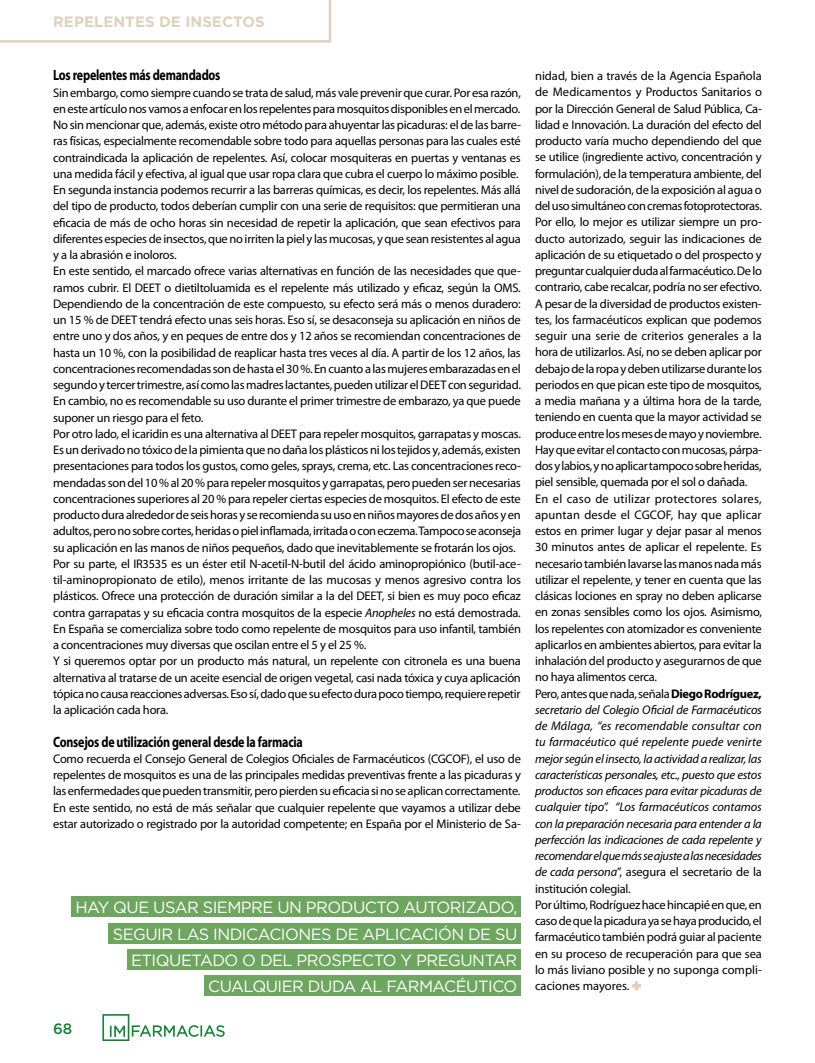
<style>
.page{position:relative;width:815px;height:1063px;background:#fff}
.page>*{position:absolute;margin:0;border:0;box-sizing:border-box;transform-origin:0 0}
.t1{font:16.25px/26.2px "Gotham";letter-spacing:-.03em;color:#fff;text-align:right}
.t2{font:700 15px "Myriad Pro";letter-spacing:-.02em;color:#000;scale:.8 1}
.t3{font:700 15px "Gotham";color:#dfd1be}
.t4{font:500 15px "Gotham";color:#178236}
.t5{font:12.5px/16.2px "Myriad Pro";letter-spacing:-.02em;color:#000}
.s1{font-style:italic}
.s2{font-weight:700}
</style>
<div class="page">
<svg style="left:102px;top:1014px;width:123px;height:27px"></svg>
<svg style="left:0;top:0;width:331px;height:43px"></svg>
<svg style="left:632px;top:981px;width:9px;height:9px"></svg>
<div style="left:71px;top:897px;width:450px;height:20px;background:#6ea55f"></div>
<div style="left:109px;top:923px;width:412px;height:20px;background:#6ea55f"></div>
<div style="left:127px;top:949px;width:394px;height:20px;background:#6ea55f"></div>
<div style="left:204px;top:976px;width:317px;height:20px;background:#6ea55f"></div>
<p class="t3" style="left:53px;top:13px;width:213px">REPELENTES DE INSECTOS</p>
<p class="t2" style="left:53px;top:66px;width:211px">Los repelentes más demandados</p>
<p class="t5" style="left:53px;top:84px;width:470px">Sin embargo, como siempre cuando se trata de salud, más vale prevenir que curar. Por esa razón, en este artículo nos vamos a enfocar en los repelentes para mosquitos disponibles en el mercado.<br>No sin mencionar que, además, existe otro método para ahuyentar las picaduras: el de las barre&shy;ras físicas, especialmente recomendable sobre todo para aquellas personas para las cuales esté contraindicada la aplicación de repelentes. Así, colocar mosquiteras en puertas y ventanas es una medida fácil y efectiva, al igual que usar ropa clara que cubra el cuerpo lo máximo posible.<br>En segunda instancia podemos recurrir a las barreras químicas, es decir, los repelentes. Más allá del tipo de producto, todos deberían cumplir con una serie de requisitos: que permitieran una eficacia de más de ocho horas sin necesidad de repetir la aplicación, que sean efectivos para diferentes especies de insectos, que no irriten la piel y las mucosas, y que sean resistentes al agua y a la abrasión e inoloros.<br>En este sentido, el marcado ofrece varias alternativas en función de las necesidades que que&shy;ramos cubrir. El DEET o dietiltoluamida es el repelente más utilizado y eficaz, según la OMS.<br>Dependiendo de la concentración de este compuesto, su efecto será más o menos duradero: un 15 % de DEET tendrá efecto unas seis horas. Eso sí, se desaconseja su aplicación en niños de entre uno y dos años, y en peques de entre dos y 12 años se recomiendan concentraciones de hasta un 10 %, con la posibilidad de reaplicar hasta tres veces al día. A partir de los 12 años, las concentraciones recomendadas son de hasta el 30 %. En cuanto a las mujeres embarazadas en el segundo y tercer trimestre, así como las madres lactantes, pueden utilizar el DEET con seguridad.<br>En cambio, no es recomendable su uso durante el primer trimestre de embarazo, ya que puede suponer un riesgo para el feto.<br>Por otro lado, el icaridin es una alternativa al DEET para repeler mosquitos, garrapatas y moscas.<br>Es un derivado no tóxico de la pimienta que no daña los plásticos ni los tejidos y, además, existen presentaciones para todos los gustos, como geles, sprays, crema, etc. Las concentraciones reco&shy;mendadas son del 10 % al 20 % para repeler mosquitos y garrapatas, pero pueden ser necesarias concentraciones superiores al 20 % para repeler ciertas especies de mosquitos. El efecto de este producto dura alrededor de seis horas y se recomienda su uso en niños mayores de dos años y en adultos, pero no sobre cortes, heridas o piel inflamada, irritada o con eczema. Tampoco se aconseja su aplicación en las manos de niños pequeños, dado que inevitablemente se frotarán los ojos.<br>Por su parte, el IR3535 es un éster etil N-acetil-N-butil del ácido aminopropiónico (butil-ace&shy;til-aminopropionato de etilo), menos irritante de las mucosas y menos agresivo contra los plásticos. Ofrece una protección de duración similar a la del DEET, si bien es muy poco eficaz contra garrapatas y su eficacia contra mosquitos de la especie <span class="s1">Anopheles</span> no está demostrada.<br>En España se comercializa sobre todo como repelente de mosquitos para uso infantil, también a concentraciones muy diversas que oscilan entre el 5 y el 25 %.<br>Y si queremos optar por un producto más natural, un repelente con citronela es una buena alternativa al tratarse de un aceite esencial de origen vegetal, casi nada tóxica y cuya aplicación tópica no causa reacciones adversas. Eso sí, dado que su efecto dura poco tiempo, requiere repetir la aplicación cada hora.</p>
<p class="t2" style="left:53px;top:732px;width:314px">Consejos de utilización general desde la farmacia</p>
<p class="t5" style="left:53px;top:750px;width:469px;text-align:justify">Como recuerda el Consejo General de Colegios Oficiales de Farmacéuticos (CGCOF), el uso de repelentes de mosquitos es una de las principales medidas preventivas frente a las picaduras y las enfermedades que pueden transmitir, pero pierden su eficacia si no se aplican correctamente.<br>En este sentido, no está de más señalar que cualquier repelente que vayamos a utilizar debe estar autorizado o registrado por la autoridad competente; en España por el Ministerio de Sa-</p>
<h1 class="t1" style="left:75px;top:894px;width:443px">HAY QUE USAR SIEMPRE UN PRODUCTO AUTORIZADO, SEGUIR LAS INDICACIONES DE APLICACIÓN DE SU ETIQUETADO O DEL PROSPECTO Y PREGUNTAR CUALQUIER DUDA AL FARMACÉUTICO</h1>
<p class="t4" style="left:53px;top:1018px;width:21px">68</p>
<p class="t5" style="left:535px;top:68px;width:228px">nidad, bien a través de la Agencia Española de Medicamentos y Productos Sanitarios o por la Dirección General de Salud Pública, Ca&shy;lidad e Innovación. La duración del efecto del producto varía mucho dependiendo del que se utilice (ingrediente activo, concentración y formulación), de la temperatura ambiente, del nivel de sudoración, de la exposición al agua o del uso simultáneo con cremas fotoprotectoras.<br>Por ello, lo mejor es utilizar siempre un pro&shy;ducto autorizado, seguir las indicaciones de aplicación de su etiquetado o del prospecto y preguntar cualquier duda al farmacéutico. De lo contrario, cabe recalcar, podría no ser efectivo.<br>A pesar de la diversidad de productos existen&shy;tes, los farmacéuticos explican que podemos seguir una serie de criterios generales a la hora de utilizarlos. Así, no se deben aplicar por debajo de la ropa y deben utilizarse durante los periodos en que pican este tipo de mosquitos, a media mañana y a última hora de la tarde, teniendo en cuenta que la mayor actividad se produce entre los meses de mayo y noviembre.<br>Hay que evitar el contacto con mucosas, párpa&shy;dos y labios, y no aplicar tampoco sobre heridas, piel sensible, quemada por el sol o dañada.<br>En el caso de utilizar protectores solares, apuntan desde el CGCOF, hay que aplicar estos en primer lugar y dejar pasar al menos 30 minutos antes de aplicar el repelente. Es necesario también lavarse las manos nada más utilizar el repelente, y tener en cuenta que las clásicas lociones en spray no deben aplicarse en zonas sensibles como los ojos. Asimismo, los repelentes con atomizador es conveniente aplicarlos en ambientes abiertos, para evitar la inhalación del producto y asegurarnos de que no haya alimentos cerca.<br>Pero, antes que nada, señala <span class="s2">Diego Rodríguez, </span><span class="s1">secretario del Colegio Oficial de Farmacéuticos de Málaga, “es recomendable consultar con tu farmacéutico qué repelente puede venirte mejor según el insecto, la actividad a realizar, las características personales, etc., puesto que estos productos son eficaces para evitar picaduras de cualquier tipo”. “Los farmacéuticos contamos con la preparación necesaria para entender a la perfección las indicaciones de cada repelente y recomendar el que más se ajuste a las necesidades de cada persona</span>”, asegura el secretario de la institución colegial.<br>Por último, Rodríguez hace hincapié en que, en caso de que la picadura ya se haya producido, el farmacéutico también podrá guiar al paciente en su proceso de recuperación para que sea lo más liviano posible y no suponga compli&shy;caciones mayores.</p>
</div>
